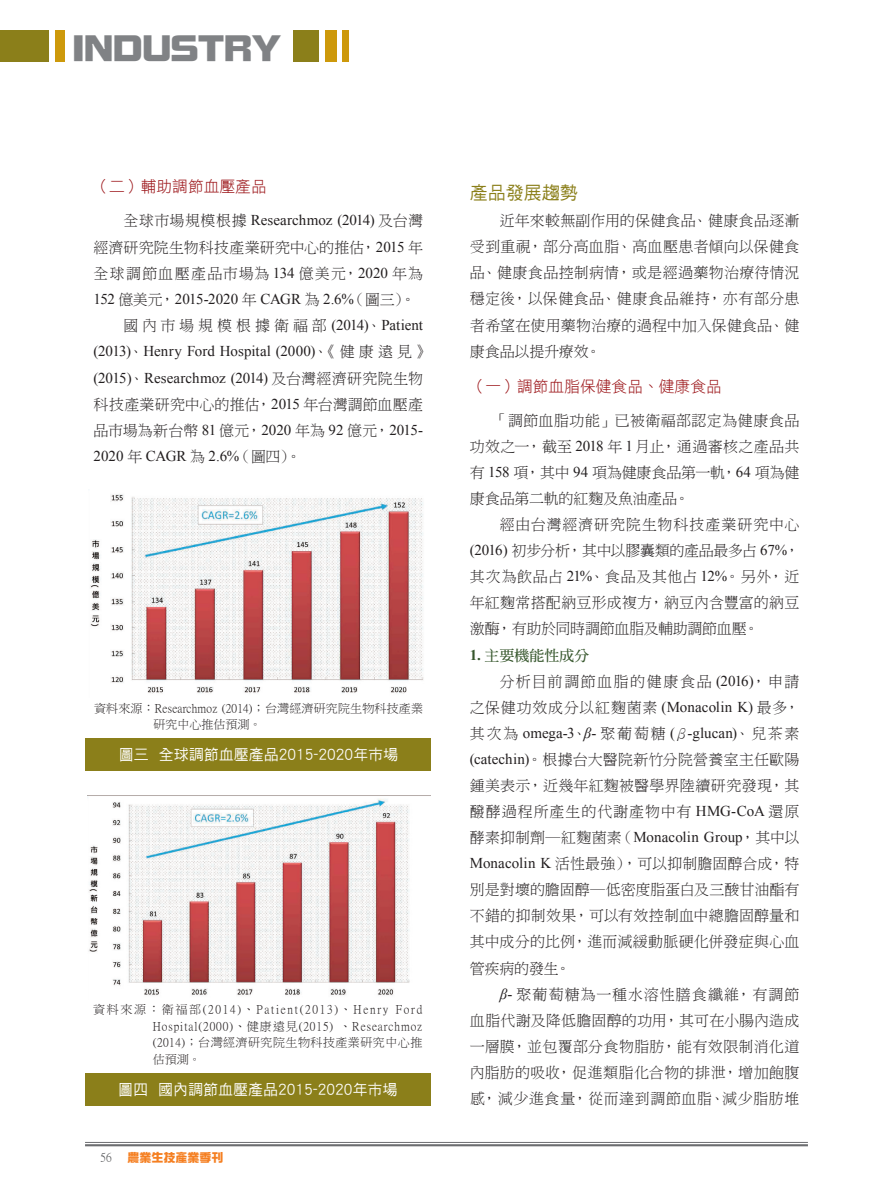
<style>
.page{position:relative;width:893px;height:1191px;background:#fff}
.page>*{position:absolute;margin:0;border:0;box-sizing:border-box;transform-origin:0 0}
.t1{font:36px "DF Zong Yi W9 WINP BF";color:#808285}
.t2{font:18px "DF Hei W5 WINP BF";color:#8b7f1a}
.t3{font:15.75px "DF Hei W3 WINP BF";color:#9b1317}
.t4{font:15px/26.1px "DF Ming W3 WIN BF";letter-spacing:.015em;color:#231f20;text-align:justify}
.t5{font:15px "Times New Roman";color:#231f20}
.t6{font:15px/26.1px "DF Ming W3 WIN BF";letter-spacing:.065em;color:#231f20;text-align:right}
.t7{font:15px "DF Hei W5 WINP BF";color:#fff}
.t8{font:15px "Times New Roman";letter-spacing:-.025em;color:#231f20}
.t9{font:15px "DF Ming W7 WIN BF";color:#35552b}
.t10{font:12px/16.5px "P Ming Li U";letter-spacing:.04em;color:#231f20;text-align:justify}
.t11{font:12px/16.5px "P Ming Li U";letter-spacing:.015em;color:#231f20}
.t12{font:12px "DF Zong Yi W9 WINP BF";color:#f57f21}
.t13{font:12px "P Ming Li U";color:#57585a}
.s1{font-family:"DF Ming W3 WIN BF"}
.s2{font-family:"Times New Roman"}
.s3{font-family:"Times New Roman";font-weight:700}
.s4{font-style:italic}
.s5{font-family:"Times New Roman";font-style:italic}
</style>
<div class="page">
<hr style="left:85px;top:1142px;width:723px;height:1px;background:#6c6d70">
<hr style="left:85px;top:1144px;width:723px;height:2px;background:#6c6d70">
<div style="left:293px;top:30px;width:26px;height:32px;background:#8b7f1a"></div>
<div style="left:325px;top:30px;width:11px;height:32px;background:#cd990b"></div>
<div style="left:342px;top:30px;width:7px;height:32px;background:#cd990b"></div>
<div style="left:55px;top:30px;width:9px;height:32px;background:#cd990b"></div>
<div style="left:0;top:30px;width:48px;height:32px;background:#8b7f1a"></div>
<div style="left:86px;top:738px;width:345px;height:33px;background:#8b7f1a"></div>
<img style="left:90px;top:494px;width:334px;height:200px">
<div style="left:85px;top:1073px;width:346px;height:33px;background:#8b7f1a"></div>
<img style="left:88px;top:795px;width:343px;height:201px">
<h1 class="t1" style="left:73px;top:30px;width:210px">INDUSTRY</h1>
<p class="t3" style="left:94px;top:179px;width:175px">（二）輔助調節血壓產品</p>
<p class="t5" style="left:124px;top:210px;width:301px"><span class="s1">全球市場規模根據</span> Researchmoz (2014) <span class="s1">及台灣</span></p>
<p class="t4" style="left:94px;top:234px;width:331px">經濟研究院生物科技產業研究中心的推估，<span class="s2">2015</span> 年全球調節血壓產品市場為 <span class="s2">134</span> 億美元，<span class="s2">2020</span> 年為</p>
<p class="t8" style="left:94px;top:289px;width:324px">152 <span class="s1">億美元，</span>2015-2020 <span class="s1">年</span> CAGR <span class="s1">為</span> 2.6%<span class="s1">（圖三）。</span></p>
<p class="t5" style="left:124px;top:315px;width:301px"><span class="s1">國內市場規模根據衛福部</span> (2014)<span class="s1">、</span>Patient</p>
<p class="t5" style="left:94px;top:341px;width:339px">(2013)<span class="s1">、</span>Henry Ford Hospital (2000)<span class="s1">、《健康遠見》</span></p>
<p class="t5" style="left:94px;top:367px;width:331px">(2015)<span class="s1">、</span>Researchmoz (2014) <span class="s1">及台灣經濟研究院生物</span></p>
<p class="t4" style="left:94px;top:391px;width:331px">科技產業研究中心的推估，<span class="s2">2015</span> 年台灣調節血壓產品市場為新台幣 <span class="s2">81</span> 億元，<span class="s2">2020</span> 年為 <span class="s2">92</span> 億元，<span class="s2">2015-</span></p>
<p class="t5" style="left:94px;top:446px;width:209px">2020 <span class="s1">年</span> CAGR <span class="s1">為</span> 2.6%<span class="s1">（圖四）。</span></p>
<p class="t11" style="left:154px;top:700px;width:271px;text-indent:-60px">資料來源：Researchmoz (2014)；台灣經濟研究院生物科技產業研究中心推估預測。</p>
<p class="t7" style="left:119px;top:747px;width:281px">圖三 全球調節血壓產品2015-2020年市場</p>
<p class="t10" style="left:153px;top:1001px;width:271px;text-indent:-60px">資料來源：衛福部(2014)、Patient(2013)、Henry Ford Hospital(2000)、健康遠見(2015) 、Researchmoz (2014)；台灣經濟研究院生物科技產業研究中心推估預測。</p>
<p class="t7" style="left:118px;top:1082px;width:281px">圖四 國內調節血壓產品2015-2020年市場</p>
<p class="t13" style="left:100px;top:1151px;width:13px">56</p>
<p class="t12" style="left:128px;top:1151px;width:97px">農業生技產業季刊</p>
<p class="t2" style="left:470px;top:183px;width:109px">產品發展趨勢</p>
<p class="t4" style="left:470px;top:208px;width:331px;text-indent:30px">近年來較無副作用的保健食品、健康食品逐漸受到重視，部分高血脂、高血壓患者傾向以保健食品、健康食品控制病情，或是經過藥物治療待情況穩定後，以保健食品、健康食品維持，亦有部分患者希望在使用藥物治療的過程中加入保健食品、健康食品以提升療效。</p>
<p class="t3" style="left:470px;top:378px;width:253px">（一）調節血脂保健食品、健康食品</p>
<p class="t4" style="left:470px;top:407px;width:331px;text-indent:22px">「調節血脂功能」已被衛福部認定為健康食品功效之一，截至 <span class="s2">2018</span> 年 <span class="s2">1</span>月止，通過審核之產品共有 <span class="s2">158</span> 項，其中 <span class="s2">94</span> 項為健康食品第一軌，<span class="s2">64</span> 項為健康食品第二軌的紅麴及魚油產品。</p>
<p class="t4" style="left:470px;top:511px;width:331px;text-indent:30px">經由台灣經濟研究院生物科技產業研究中心<span class="s2">(2016)</span> 初步分析，其中以膠囊類的產品最多占 <span class="s2">67%</span>，其次為飲品占 <span class="s2">21%</span>、食品及其他占 <span class="s2">12%</span>。另外，近年紅麴常搭配納豆形成複方，納豆內含豐富的納豆激酶，有助於同時調節血脂及輔助調節血壓。</p>
<p class="t9" style="left:470px;top:647px;width:121px"><span class="s3">1.</span> 主要機能性成分</p>
<p class="t6" style="left:470px;top:668px;width:331px">分析目前調節血脂的健康食品 <span class="s2">(2016)</span>，申請<br>之保健功效成分以紅麴菌素 <span class="s2">(Monacolin K)</span> 最多，</p>
<p class="t5" style="left:470px;top:722px;width:331px"><span class="s1">其次為</span> omega-3<span class="s1">、</span><span class="s4">β</span>- <span class="s1">聚葡萄糖</span> (<span class="s1">β</span>-glucan)<span class="s1">、兒茶素</span></p>
<p class="t4" style="left:470px;top:746px;width:331px"><span class="s2">(catechin)</span>。根據台大醫院新竹分院營養室主任歐陽鍾美表示，近幾年紅麴被醫學界陸續研究發現，其醱酵過程所產生的代謝產物中有 <span class="s2">HMG-CoA</span> 還原酵素抑制劑―紅麴菌素（<span class="s2">Monacolin Group</span>，其中以<span class="s2">Monacolin K</span> 活性最強），可以抑制膽固醇合成，特別是對壞的膽固醇―低密度脂蛋白及三酸甘油酯有不錯的抑制效果，可以有效控制血中總膽固醇量和其中成分的比例，進而減緩動脈硬化併發症與心血管疾病的發生。</p>
<p class="t4" style="left:470px;top:981px;width:331px;text-indent:30px"><span class="s5">β</span><span class="s2">-</span> 聚葡萄糖為一種水溶性膳食纖維，有調節血脂代謝及降低膽固醇的功用，其可在小腸內造成一層膜，並包覆部分食物脂肪，能有效限制消化道內脂肪的吸收，促進類脂化合物的排泄，增加飽腹感，減少進食量，從而達到調節血脂、減少脂肪堆</p>
</div>
